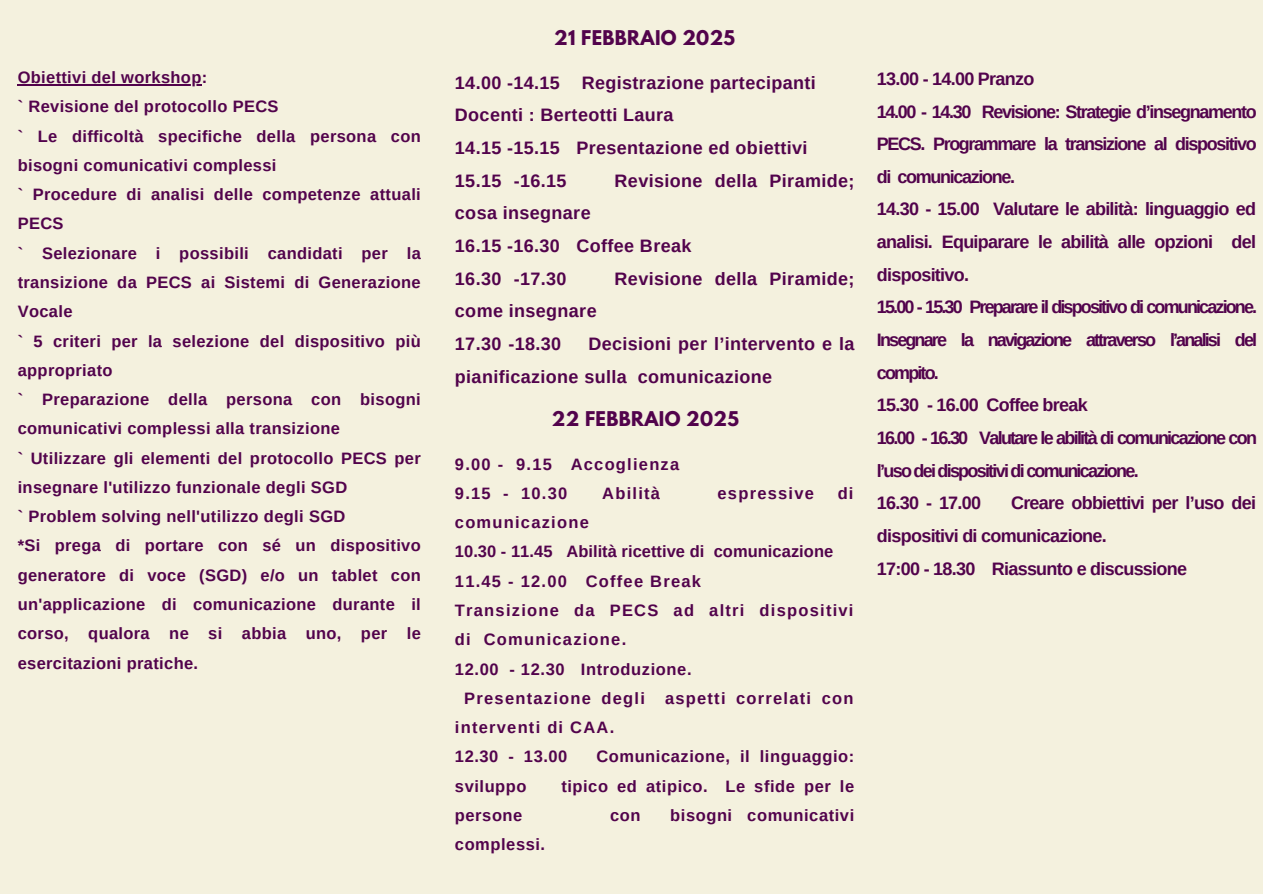
<style>
.page{position:relative;width:1263px;height:894px;background:#fff}
.page>*{position:absolute;margin:0;border:0;box-sizing:border-box;transform-origin:0 0}
.t1{font:700 18px/32.7px "Arimo";letter-spacing:-.04em;color:#52034c;text-align:justify}
.t2{font:700 18px/32.7px "Arimo";letter-spacing:.02em;color:#52034c}
.t3{font:700 18px/32.7px "Arimo";letter-spacing:-.095em;color:#52034c}
.t4{font:700 18px "League Spartan";letter-spacing:.02em;color:#52034c}
.t5{font:700 16.5px/29.2px "Arimo";letter-spacing:.02em;color:#52034c}
.t6{font:700 16.5px/29.2px "Arimo";letter-spacing:.075em;color:#52034c}
.t7{font:700 16.5px "Arimo";color:#52034c}
.t8{font:700 16.5px "Arimo";letter-spacing:.04em;color:#52034c}
</style>
<div class="page">
<div style="left:0;top:0;width:1263px;height:893px;background:#f4f1de"></div>
<hr style="left:18px;top:84px;width:184px;height:1px;background:#52034c">
<p class="t5" style="left:18px;top:63px;width:191px">Obiettivi del workshop:</p>
<p class="t5" style="left:18px;top:92px;width:262px">` Revisione del protocollo PECS</p>
<p class="t5" style="left:18px;top:121px;width:405px">` Le difficoltà specifiche della persona con bisogni comunicativi complessi</p>
<p class="t5" style="left:18px;top:180px;width:405px">` Procedure di analisi delle competenze attuali<br>PECS</p>
<p class="t5" style="left:18px;top:238px;width:405px;text-align:justify">` Selezionare i possibili candidati per la transizione da PECS ai Sistemi di Generazione Vocale</p>
<p class="t5" style="left:18px;top:326px;width:405px">` 5 criteri per la selezione del dispositivo più appropriato</p>
<p class="t5" style="left:18px;top:384px;width:405px">` Preparazione della persona con bisogni comunicativi complessi alla transizione</p>
<p class="t5" style="left:18px;top:443px;width:405px">` Utilizzare gli elementi del protocollo PECS per insegnare l'utilizzo funzionale degli SGD</p>
<p class="t5" style="left:18px;top:501px;width:329px">` Problem solving nell'utilizzo degli SGD</p>
<p class="t5" style="left:18px;top:531px;width:405px;text-align:justify">*Si prega di portare con sé un dispositivo generatore di voce (SGD) e/o un tablet con un'applicazione di comunicazione durante il corso, qualora ne si abbia uno, per le esercitazioni pratiche.</p>
<h1 class="t4" style="left:554px;top:29px;width:182px">21 FEBBRAIO 2025</h1>
<p class="t2" style="left:455px;top:66px;width:362px">14.00 -14.15 Registrazione partecipanti</p>
<p class="t2" style="left:455px;top:99px;width:220px">Docenti : Berteotti Laura</p>
<p class="t2" style="left:455px;top:131px;width:354px">14.15 -15.15 Presentazione ed obiettivi</p>
<p class="t1" style="left:455px;top:164px;width:113px">15.15 -16.15</p>
<p class="t2" style="left:615px;top:164px;width:241px">Revisione della Piramide;</p>
<p class="t2" style="left:455px;top:196px;width:137px">cosa insegnare</p>
<p class="t2" style="left:455px;top:229px;width:238px">16.15 -16.30 Coffee Break</p>
<p class="t1" style="left:455px;top:262px;width:113px">16.30 -17.30</p>
<p class="t2" style="left:615px;top:262px;width:241px">Revisione della Piramide;</p>
<p class="t2" style="left:455px;top:294px;width:143px">come insegnare</p>
<p class="t1" style="left:455px;top:327px;width:108px">17.30 -18.30</p>
<p class="t2" style="left:455px;top:327px;width:401px;text-indent:133px">Decisioni per l’intervento e la pianificazione sulla comunicazione</p>
<p class="t4" style="left:552px;top:409px;width:189px">22 FEBBRAIO 2025</p>
<h1 class="t6" style="left:455px;top:449px;width:226px">9.00 - 9.15 Accoglienza</h1>
<p class="t5" style="left:455px;top:478px;width:114px">9.15 - 10.30</p>
<p class="t6" style="left:602px;top:478px;width:59px">Abilità</p>
<p class="t6" style="left:717px;top:478px;width:98px">espressive</p>
<p class="t5" style="left:838px;top:478px;width:17px">di</p>
<p class="t6" style="left:455px;top:507px;width:135px">comunicazione</p>
<p class="t7" style="left:455px;top:542px;width:380px">10.30 - 11.45 Abilità ricettive di comunicazione</p>
<p class="t6" style="left:455px;top:566px;width:248px">11.45 - 12.00 Coffee Break</p>
<p class="t6" style="left:455px;top:595px;width:400px">Transizione da PECS ad altri dispositivi di Comunicazione.</p>
<p class="t8" style="left:455px;top:659px;width:238px">12.00 - 12.30 Introduzione.</p>
<p class="t6" style="left:455px;top:683px;width:400px;text-indent:9px">Presentazione degli aspetti correlati con interventi di CAA.</p>
<p class="t5" style="left:455px;top:741px;width:114px">12.30 - 13.00</p>
<p class="t5" style="left:596px;top:741px;width:259px">Comunicazione, il linguaggio:</p>
<p class="t5" style="left:455px;top:771px;width:73px">sviluppo</p>
<p class="t5" style="left:561px;top:771px;width:294px">tipico ed atipico. Le sfide per le</p>
<p class="t5" style="left:455px;top:800px;width:69px">persone</p>
<p class="t5" style="left:610px;top:800px;width:32px">con</p>
<p class="t5" style="left:670px;top:800px;width:186px">bisogni comunicativi</p>
<p class="t5" style="left:455px;top:829px;width:92px">complessi.</p>
<p class="t1" style="left:877px;top:62px;width:159px">13.00 - 14.00 Pranzo</p>
<p class="t1" style="left:877px;top:95px;width:381px">14.00 - 14.30 Revisione: Strategie d’insegnamento PECS. Programmare la transizione al dispositivo di comunicazione.</p>
<p class="t1" style="left:877px;top:193px;width:381px">14.30 - 15.00 Valutare le abilità: linguaggio ed analisi. Equiparare le abilità alle opzioni del dispositivo.</p>
<p class="t1" style="left:877px;top:291px;width:382px">15.00 - 15.30 Preparare il dispositivo di comunicazione.<br>Insegnare la navigazione attraverso l’analisi del compito.</p>
<p class="t1" style="left:877px;top:388px;width:212px">15.30 - 16.00 Coffee break</p>
<p class="t3" style="left:877px;top:421px;width:382px">16.00 - 16.30 Valutare le abilità di comunicazione con l’uso dei dispositivi di comunicazione.</p>
<p class="t1" style="left:877px;top:486px;width:106px">16.30 - 17.00</p>
<p class="t1" style="left:877px;top:486px;width:381px;text-indent:134px">Creare obbiettivi per l’uso dei dispositivi di comunicazione.</p>
<p class="t1" style="left:877px;top:552px;width:312px">17:00 - 18.30 Riassunto e discussione</p>
</div>
